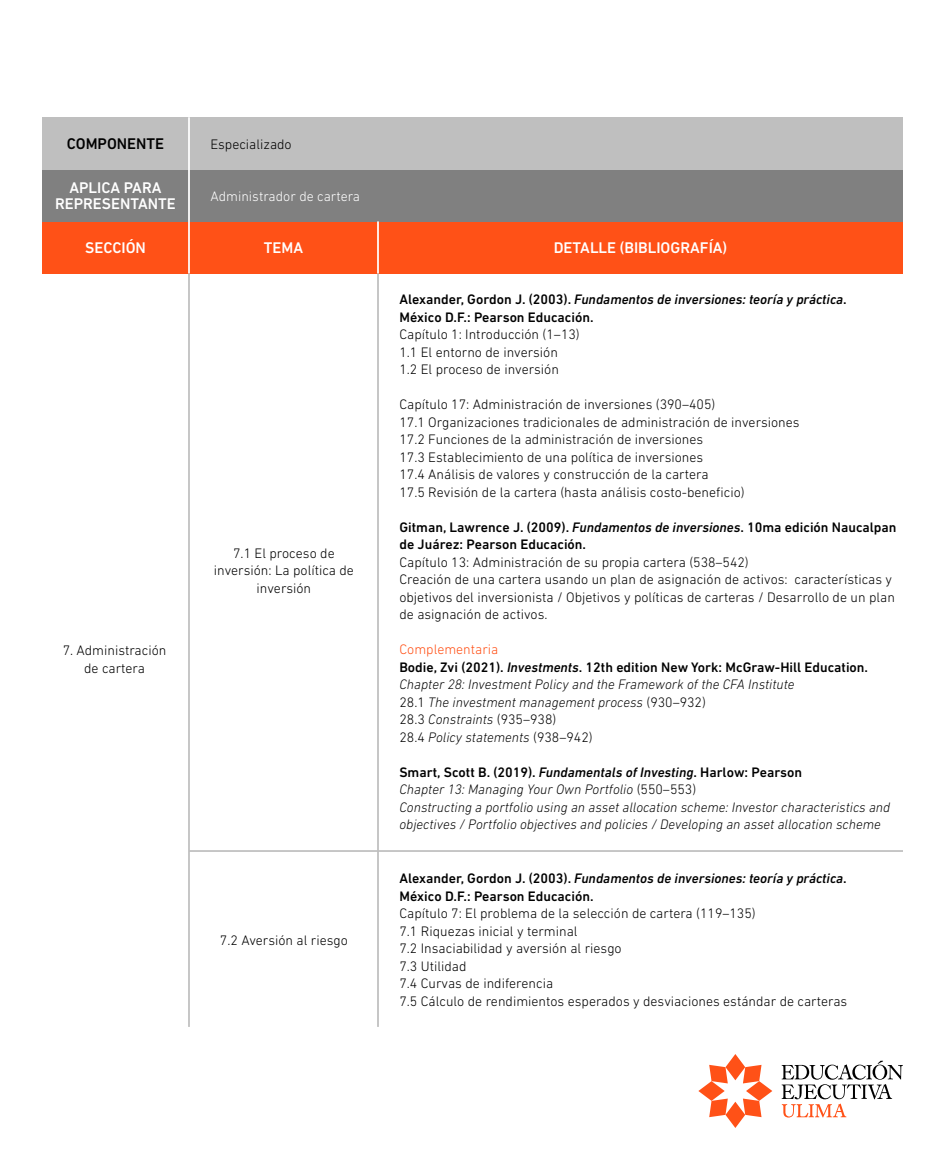
<style>
.page{position:relative;width:945px;height:1170px;background:#fff}
.page>*{position:absolute;margin:0;border:0;box-sizing:border-box;transform-origin:0 0}
.t1{font:500 15.75px/15.8px "DIN Next LT Pro";color:#fff;text-align:center}
.t2{font:500 15.75px "DIN Next LT Pro";color:#000}
.t3{font:300 14px/17.5px "DIN Next LT Pro";color:#000}
.t4{font:italic 300 14px/17.5px "DIN Next LT Pro";color:#000}
.t5{font:500 14px/17.5px "DIN Next LT Pro";color:#000}
.t6{font:300 14px "DIN Next LT Pro";color:#fff}
.s1{font-style:italic}
.s2{font-style:normal;color:#ff5117}
.s3{font-weight:500;font-style:normal}
.s4{font-weight:500}
.s5{font-style:normal}
</style>
<div class="page">
<div style="left:42px;top:221px;width:147px;height:52px;background:#ff5117"></div>
<div style="left:42px;top:169px;width:147px;height:52px;background:#808080"></div>
<div style="left:42px;top:117px;width:147px;height:52px;background:#bfbfbf"></div>
<div style="left:378px;top:221px;width:525px;height:52px;background:#ff5117"></div>
<div style="left:189px;top:221px;width:189px;height:52px;background:#ff5117"></div>
<div style="left:189px;top:169px;width:714px;height:52px;background:#808080"></div>
<div style="left:189px;top:117px;width:714px;height:52px;background:#bfbfbf"></div>
<hr style="left:188px;top:117px;width:2px;height:156px;background:#fff">
<hr style="left:377px;top:221px;width:2px;height:52px;background:#fff">
<hr style="left:188px;top:273px;width:2px;height:754px;background:#bfbfbf">
<hr style="left:189px;top:850px;width:714px;height:2px;background:#bfbfbf">
<hr style="left:377px;top:273px;width:2px;height:754px;background:#bfbfbf">
<svg style="left:698px;top:1054px;width:74px;height:74px"></svg>
<svg style="left:782px;top:1061px;width:121px;height:56px"></svg>
<p class="t2" style="left:67px;top:135px;width:99px">COMPONENTE</p>
<p class="t1" style="left:55px;top:180px;width:122px">APLICA PARA<br>REPRESENTANTE</p>
<p class="t1" style="left:85px;top:240px;width:62px">SECCIÓN</p>
<p class="t3" style="left:63px;top:642px;width:105px;text-align:center">7. Administración de cartera</p>
<p class="t3" style="left:210px;top:135px;width:83px">Especializado</p>
<p class="t6" style="left:210px;top:188px;width:151px">Administrador de cartera</p>
<p class="t1" style="left:264px;top:240px;width:41px">TEMA</p>
<p class="t1" style="left:554px;top:240px;width:175px">DETALLE (BIBLIOGRAFÍA)</p>
<p class="t5" style="left:399px;top:290px;width:449px">Alexander, Gordon J. (2003). <span class="s1">Fundamentos de inversiones: teoría y práctica</span>.<br>México D.F.: Pearson Educación.</p>
<p class="t3" style="left:399px;top:325px;width:182px">Capítulo 1: Introducción (1–13)<br>1.1 El entorno de inversión<br>1.2 El proceso de inversión</p>
<p class="t3" style="left:399px;top:395px;width:402px">Capítulo 17: Administración de inversiones (390–405)<br>17.1 Organizaciones tradicionales de administración de inversiones 17.2 Funciones de la administración de inversiones<br>17.3 Establecimiento de una política de inversiones<br>17.4 Análisis de valores y construcción de la cartera<br>17.5 Revisión de la cartera (hasta análisis costo-beneficio)</p>
<p class="t5" style="left:399px;top:518px;width:499px">Gitman, Lawrence J. (2009). <span class="s1">Fundamentos de inversiones</span>. 10ma edición Naucalpan de Juárez: Pearson Educación.</p>
<p class="t3" style="left:399px;top:553px;width:497px">Capítulo 13: Administración de su propia cartera (538–542)<br>Creación de una cartera usando un plan de asignación de activos: características y objetivos del inversionista / Objetivos y políticas de carteras / Desarrollo de un plan de asignación de activos.</p>
<p class="t4" style="left:399px;top:640px;width:470px"><span class="s2">Complementaria<br></span><span class="s3">Bodie, Zvi (2021).</span> <span class="s4">Investments</span><span class="s3">. 12th edition New York: McGraw-Hill Education.<br></span>Chapter 28: Investment Policy and the Framework of the CFA Institute<br><span class="s5">28.1</span> The investment management process <span class="s5">(930–932)<br>28.3</span> Constraints <span class="s5">(935–938)<br>28.4</span> Policy statements <span class="s5">(938–942)</span></p>
<p class="t4" style="left:399px;top:763px;width:492px"><span class="s3">Smart, Scott B. (2019).</span> <span class="s4">Fundamentals of Investing</span><span class="s3">. Harlow: Pearson<br></span>Chapter 13: Managing Your Own Portfolio <span class="s5">(550–553)<br></span>Constructing a portfolio using an asset allocation scheme: Investor characteristics and objectives / Portfolio objectives and policies / Developing an asset allocation scheme</p>
<p class="t3" style="left:214px;top:544px;width:141px;text-align:center">7.1 El proceso de inversión: La política de inversión</p>
<p class="t3" style="left:220px;top:931px;width:129px">7.2 Aversión al riesgo</p>
<p class="t5" style="left:399px;top:870px;width:449px">Alexander, Gordon J. (2003). <span class="s1">Fundamentos de inversiones: teoría y práctica</span>.<br>México D.F.: Pearson Educación.</p>
<p class="t3" style="left:399px;top:905px;width:449px">Capítulo 7: El problema de la selección de cartera (119–135)<br>7.1 Riquezas inicial y terminal<br>7.2 Insaciabilidad y aversión al riesgo<br>7.3 Utilidad<br>7.4 Curvas de indiferencia<br>7.5 Cálculo de rendimientos esperados y desviaciones estándar de carteras</p>
</div>
